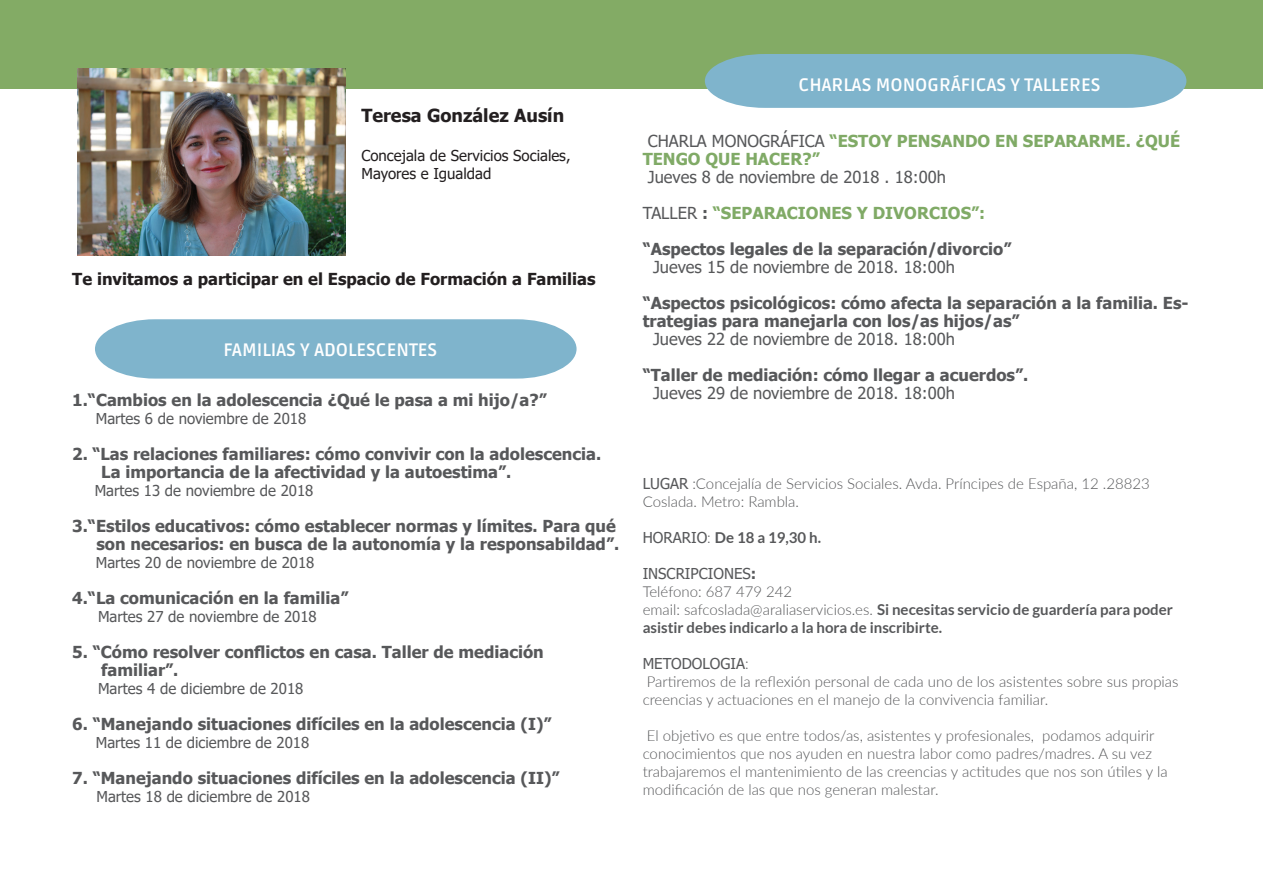
<style>
.page{position:relative;width:1263px;height:893px;background:#fff}
.page>*{position:absolute;margin:0;border:0;box-sizing:border-box;transform-origin:0 0}
.t1{font:700 18px "Ruda";color:#fff}
.t2{font:700 18px "Tahoma";color:#231f20}
.t3{font:700 16.5px/18px "Tahoma";color:#57585a}
.t4{font:16.5px "Tahoma";color:#57585a}
.t5{font:700 16.5px/18px "Tahoma";color:#80aa66}
.t6{font:700 16.5px "Tahoma";color:#231f20}
.t7{font:300 15px/18px "Lato";color:#57585a}
.t8{font:15px "Tahoma";color:#57585a}
.t9{font:700 15px/18px "Lato";color:#57585a}
.t10{font:15px "Tahoma";color:#231f20}
.s1{font-weight:400;color:#57585a}
.s2{color:#57585a}
.s3{font-family:"Tahoma";font-weight:400}
.s4{font-weight:300}
.s5{font-weight:700}
.s6{font-family:"Lato";font-weight:300}
</style>
<div class="page">
<div style="left:0;top:0;width:1263px;height:89px;background:#83ab65"></div>
<svg style="left:95px;top:319px;width:481px;height:60px;background:#87b8cf"></svg>
<svg style="left:705px;top:54px;width:481px;height:54px;background:#82b5ca"></svg>
<img style="left:78px;top:68px;width:268px;height:188px">
<p class="t2" style="left:361px;top:102px;width:204px">Teresa González Ausín</p>
<p class="t10" style="left:361px;top:146px;width:211px">Concejala de Servicios Sociales,</p>
<p class="t10" style="left:361px;top:164px;width:131px">Mayores e Igualdad</p>
<p class="t6" style="left:72px;top:268px;width:525px">Te invitamos a participar en el Espacio de Formación a Familias</p>
<p class="t1" style="left:223px;top:340px;width:215px">FAMILIAS Y ADOLESCENTES</p>
<p class="t3" style="left:72px;top:391px;width:476px">1.“Cambios en la adolescencia ¿Qué le pasa a mi hijo/a?”</p>
<p class="t8" style="left:96px;top:408px;width:212px">Martes 6 de noviembre de 2018</p>
<p class="t3" style="left:72px;top:445px;width:530px">2. “Las relaciones familiares: cómo convivir con la adolescencia.</p>
<p class="t3" style="left:101px;top:463px;width:412px">La importancia de la afectividad y la autoestima”.</p>
<p class="t8" style="left:95px;top:480px;width:220px">Martes 13 de noviembre de 2018</p>
<p class="t3" style="left:72px;top:517px;width:545px">3.“Estilos educativos: cómo establecer normas y límites. Para qué</p>
<p class="t3" style="left:96px;top:535px;width:524px">son necesarios: en busca de la autonomía y la responsabildad”.</p>
<p class="t8" style="left:96px;top:552px;width:220px">Martes 20 de noviembre de 2018</p>
<p class="t3" style="left:72px;top:589px;width:278px">4.“La comunicación en la familia”</p>
<p class="t8" style="left:98px;top:606px;width:220px">Martes 27 de noviembre de 2018</p>
<p class="t3" style="left:72px;top:643px;width:473px">5. “Cómo resolver conflictos en casa. Taller de mediación</p>
<p class="t3" style="left:101px;top:661px;width:79px">familiar”.</p>
<p class="t8" style="left:98px;top:678px;width:207px">Martes 4 de diciembre de 2018</p>
<p class="t3" style="left:72px;top:715px;width:481px">6. “Manejando situaciones difíciles en la adolescencia (I)”</p>
<p class="t8" style="left:96px;top:732px;width:215px">Martes 11 de diciembre de 2018</p>
<p class="t3" style="left:72px;top:769px;width:489px">7. “Manejando situaciones difíciles en la adolescencia (II)”</p>
<p class="t8" style="left:96px;top:786px;width:215px">Martes 18 de diciembre de 2018</p>
<p class="t1" style="left:798px;top:75px;width:304px">CHARLAS MONOGRÁFICAS Y TALLERES</p>
<p class="t5" style="left:643px;top:133px;width:539px;text-indent:5px"><span class="s1">CHARLA MONOGRÁFICA</span> “ESTOY PENSANDO EN SEPARARME. ¿QUÉ<br>TENGO QUE HACER?”</p>
<p class="t4" style="left:648px;top:166px;width:300px">Jueves 8 de noviembre de 2018 . 18:00h</p>
<p class="t5" style="left:643px;top:205px;width:344px"><span class="s1">TALLER</span> <span class="s2">:</span> “SEPARACIONES Y DIVORCIOS”:</p>
<p class="t3" style="left:643px;top:241px;width:370px">“Aspectos legales de la separación/divorcio”</p>
<p class="t4" style="left:653px;top:256px;width:303px">Jueves 15 de noviembre de 2018. 18:00h</p>
<p class="t3" style="left:643px;top:295px;width:547px">“Aspectos psicológicos: cómo afecta la separación a la familia. Es&shy;trategias para manejarla con los/as hijos/as”</p>
<p class="t4" style="left:653px;top:328px;width:303px">Jueves 22 de noviembre de 2018. 18:00h</p>
<p class="t3" style="left:643px;top:367px;width:387px">“Taller de mediación: cómo llegar a acuerdos”.</p>
<p class="t4" style="left:653px;top:382px;width:303px">Jueves 29 de noviembre de 2018. 18:00h</p>
<p class="t7" style="left:643px;top:474px;width:509px"><span class="s3">LUGAR</span> :Concejalía de Servicios Sociales. Avda. Príncipes de España, 12 .28823</p>
<p class="t7" style="left:643px;top:492px;width:158px">Coslada. Metro: Rambla.</p>
<p class="t9" style="left:643px;top:528px;width:180px"><span class="s3">HORARIO</span><span class="s4">:</span> De 18 a 19,30 h.</p>
<p class="t8" style="left:643px;top:563px;width:115px">INSCRIPCIONES<span class="s5">:</span></p>
<p class="t7" style="left:643px;top:582px;width:151px">Teléfono: 687 479 242</p>
<p class="t9" style="left:643px;top:600px;width:532px"><span class="s4">email: safcoslada@araliaservicios.es.</span> Si necesitas servicio de guardería para poder asistir debes indicarlo a la hora de inscribirte.</p>
<p class="t8" style="left:643px;top:653px;width:107px">METODOLOGIA<span class="s6">:</span></p>
<p class="t7" style="left:643px;top:672px;width:537px">Partiremos de la reflexión personal de cada uno de los asistentes sobre sus propias creencias y actuaciones en el manejo de la convivencia familiar.</p>
<p class="t7" style="left:647px;top:726px;width:509px">El objetivo es que entre todos/as, asistentes y profesionales, podamos adquirir</p>
<p class="t7" style="left:643px;top:744px;width:511px">conocimientos que nos ayuden en nuestra labor como padres/madres. A su vez</p>
<p class="t7" style="left:643px;top:762px;width:526px">trabajaremos el mantenimiento de las creencias y actitudes que nos son útiles y la</p>
<p class="t7" style="left:643px;top:780px;width:297px">modificación de las que nos generan malestar.</p>
</div>
